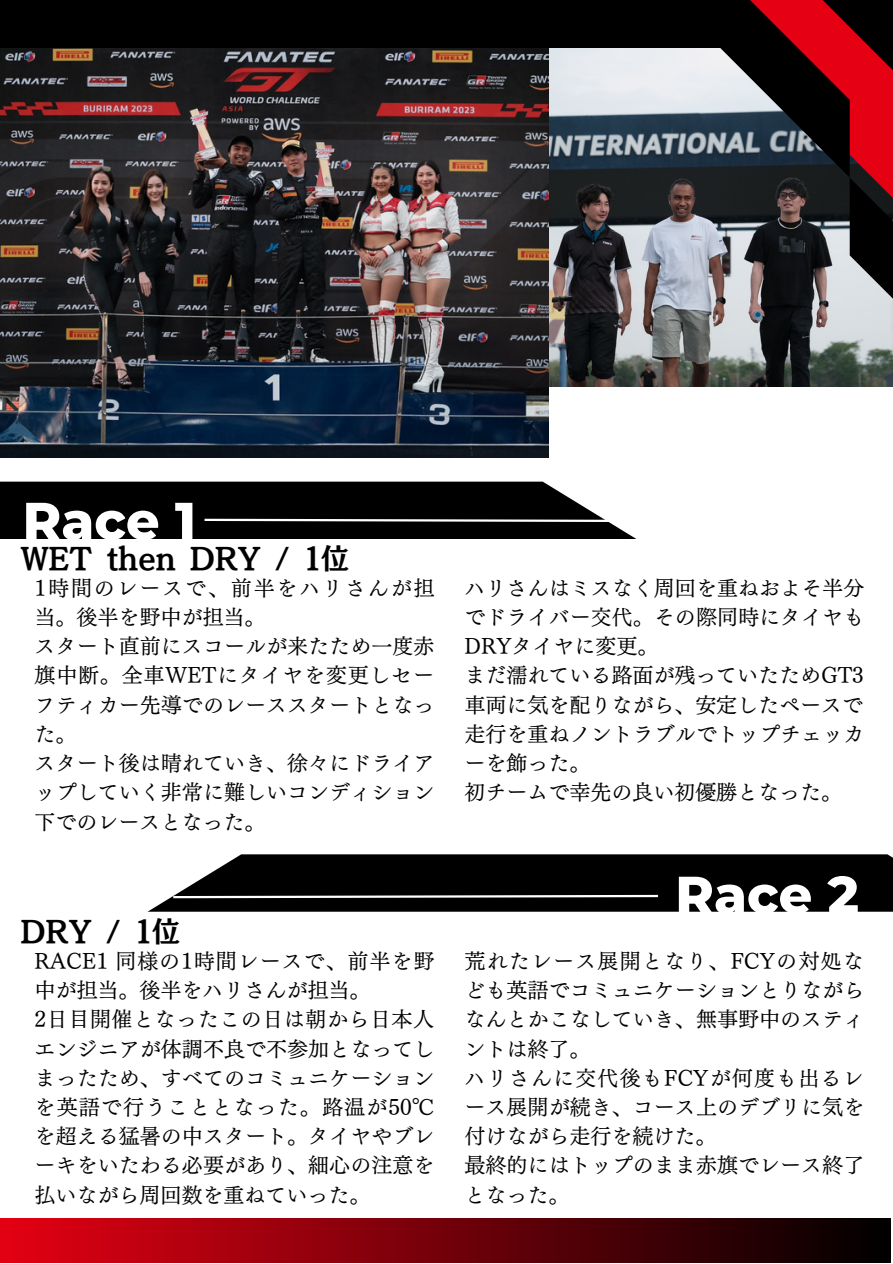
<style>
.page{position:relative;width:893px;height:1264px;background:#fff}
.page>*{position:absolute;margin:0;border:0;box-sizing:border-box;transform-origin:0 0}
.t1{font:800 52.5px "Montserrat";color:#fff}
.t2{font:28.5px "TEST Mode Min B B";color:#000}
.t3{font:21px/29.2px "Canva UD Mincho Pr 6 N M";letter-spacing:.005em;color:#000;text-align:justify}
.t4{font:21px/29.2px "Canva UD Mincho Pr 6 N M";letter-spacing:.09em;color:#000}
</style>
<div class="page">
<img style="left:548px;top:47px;width:116px;height:339px">
<img style="left:0;top:47px;width:548px;height:410px">
<div style="left:0;top:0;width:892px;height:47px;background:#000"></div>
<svg style="left:664px;top:0;width:228px;height:387px"></svg>
<div style="left:0;top:1218px;width:890px;height:44px;background:linear-gradient(to right,#e40013,#000)"></div>
<svg style="left:0;top:481px;width:637px;height:58px"></svg>
<svg style="left:149px;top:854px;width:743px;height:57px"></svg>
<p class="t1" style="left:22px;top:488px;width:175px">Race 1</p>
<p class="t2" style="left:20px;top:544px;width:330px">WET then DRY / １位</p>
<p class="t4" style="left:35px;top:573px;width:401px">1時間のレースで、前半をハリさんが担当。後半を野中が担当。</p>
<p class="t3" style="left:35px;top:631px;width:401px">スタート直前にスコールが来たため一度赤旗中断。全車WETにタイヤを変更しセーフティカー先導でのレーススタートとなった。</p>
<p class="t3" style="left:35px;top:748px;width:401px">スタート後は晴れていき、徐々にドライアップしていく非常に難しいコンディション下でのレースとなった。</p>
<p class="t2" style="left:21px;top:917px;width:161px">DRY / １位</p>
<p class="t3" style="left:35px;top:946px;width:401px">RACE1 同様の1時間レースで、前半を野中が担当。後半をハリさんが担当。</p>
<p class="t3" style="left:35px;top:1004px;width:401px">2日目開催となったこの日は朝から日本人エンジニアが体調不良で不参加となってしまったため、すべてのコミュニケーションを英語で行うこととなった。路温が50℃を超える猛暑の中スタート。タイヤやブレーキをいたわる必要があり、細心の注意を払いながら周回数を重ねていった。</p>
<p class="t3" style="left:464px;top:573px;width:401px">ハリさんはミスなく周回を重ねおよそ半分でドライバー交代。その際同時にタイヤもDRYタイヤに変更。</p>
<p class="t3" style="left:464px;top:660px;width:401px">まだ濡れている路面が残っていたためGT3車両に気を配りながら、安定したペースで</p>
<p class="t3" style="left:464px;top:719px;width:401px">走行を重ねノントラブルでトップチェッカーを飾った。</p>
<p class="t3" style="left:464px;top:777px;width:379px">初チームで幸先の良い初優勝となった。</p>
<p class="t1" style="left:675px;top:862px;width:185px">Race 2</p>
<p class="t3" style="left:464px;top:946px;width:401px">荒れたレース展開となり、FCYの対処なども英語でコミュニケーションとりながらなんとかこなしていき、無事野中のスティントは終了。</p>
<p class="t3" style="left:464px;top:1063px;width:401px">ハリさんに交代後もFCYが何度も出るレース展開が続き、コース上のデブリに気を付けながら走行を続けた。</p>
<p class="t3" style="left:464px;top:1150px;width:401px">最終的にはトップのまま赤旗でレース終了となった。</p>
</div>
